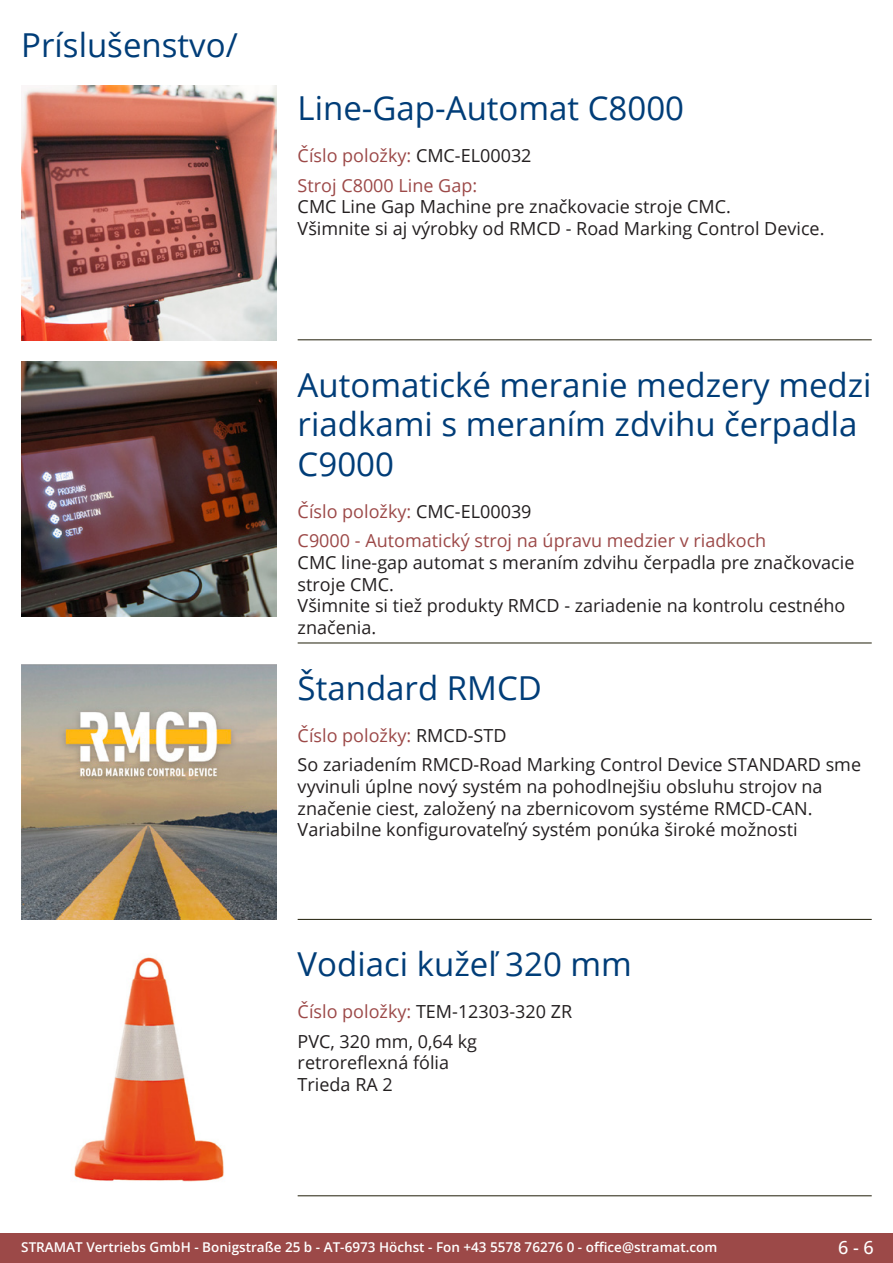
<style>
.page{position:relative;width:893px;height:1263px;background:#fff}
.page>*{position:absolute;margin:0;border:0;box-sizing:border-box;transform-origin:0 0}
.Produkttitel{font:33px/39.6px "Open Sans";color:#003d78}
.RastTitel{font:33px "Open Sans";color:#003d78}
.Beschreibung_Text{font:18px/21.6px "Open Sans";color:#231f20}
.TechDaten_Überschrif{font:18px "Open Sans";color:#9c4948}
.TechDaten_Überschrif-2{font:18px "Open Sans";color:#231f20}
.t1{font:500 18px "Open Sans";color:#fff}
.t2{font:600 13.5px "Open Sans";color:#fff}
.s1{color:#231f20}
.s2{color:#9c4948}
</style>
<div class="page">
<div style="left:0;top:1233px;width:893px;height:30px;background:#9c4948"></div>
<hr style="left:298px;top:340px;width:574px;height:1px;background:#201d08">
<hr style="left:298px;top:643px;width:574px;height:1px;background:#201d08">
<hr style="left:298px;top:919px;width:574px;height:1px;background:#201d08">
<hr style="left:298px;top:1195px;width:574px;height:1px;background:#201d08">
<img style="left:21px;top:85px;width:255px;height:255px">
<img style="left:21px;top:361px;width:255px;height:256px">
<img style="left:21px;top:665px;width:255px;height:255px">
<img style="left:74px;top:957px;width:150px;height:225px">
<p class="RastTitel" style="left:21px;top:22px;width:218px">Príslušenstvo/</p>
<p class="Produkttitel" style="left:298px;top:88px;width:388px">Line-Gap-Automat C8000</p>
<p class="TechDaten_Überschrif" style="left:298px;top:143px;width:235px">Číslo položky: <span class="s1">CMC-EL00032</span></p>
<p class="Beschreibung_Text" style="left:298px;top:174px;width:528px"><span class="s2">Stroj C8000 Line Gap:<br></span>CMC Line Gap Machine pre značkovacie stroje CMC.<br>Všimnite si aj výrobky od RMCD - Road Marking Control Device.</p>
<p class="Produkttitel" style="left:298px;top:364px;width:575px">Automatické meranie medzery medzi riadkami s meraním zdvihu čerpadla<br>C9000</p>
<p class="TechDaten_Überschrif" style="left:298px;top:499px;width:235px">Číslo položky: <span class="s1">CMC-EL00039</span></p>
<p class="Beschreibung_Text" style="left:298px;top:530px;width:558px"><span class="s2">C9000 - Automatický stroj na úpravu medzier v riadkoch<br></span>CMC line-gap automat s meraním zdvihu čerpadla pre značkovacie stroje CMC.<br>Všimnite si tiež produkty RMCD - zariadenie na kontrolu cestného značenia.</p>
<p class="Produkttitel" style="left:298px;top:667px;width:246px">Štandard RMCD</p>
<p class="TechDaten_Überschrif" style="left:298px;top:723px;width:210px">Číslo položky: <span class="s1">RMCD-STD</span></p>
<p class="Beschreibung_Text" style="left:298px;top:753px;width:565px">So zariadením RMCD-Road Marking Control Device STANDARD sme vyvinuli úplne nový systém na pohodlnejšiu obsluhu strojov na značenie ciest, založený na zbernicovom systéme RMCD-CAN.<br>Variabilne konfigurovateľný systém ponúka široké možnosti</p>
<p class="Produkttitel" style="left:298px;top:944px;width:336px">Vodiaci kužeľ 320 mm</p>
<p class="TechDaten_Überschrif-2" style="left:298px;top:999px;width:276px"><span class="s2">Číslo položky:</span> TEM-12303-320 ZR</p>
<p class="Beschreibung_Text" style="left:298px;top:1030px;width:181px">PVC, 320 mm, 0,64 kg retroreflexná fólia<br>Trieda RA 2</p>
<p class="t2" style="left:21px;top:1238px;width:698px">STRAMAT Vertriebs GmbH - Bonigstraße 25 b - AT-6973 Höchst - Fon +43 5578 76276 0 - office@stramat.com</p>
<p class="t1" style="left:838px;top:1234px;width:37px">6 - 6</p>
</div>
